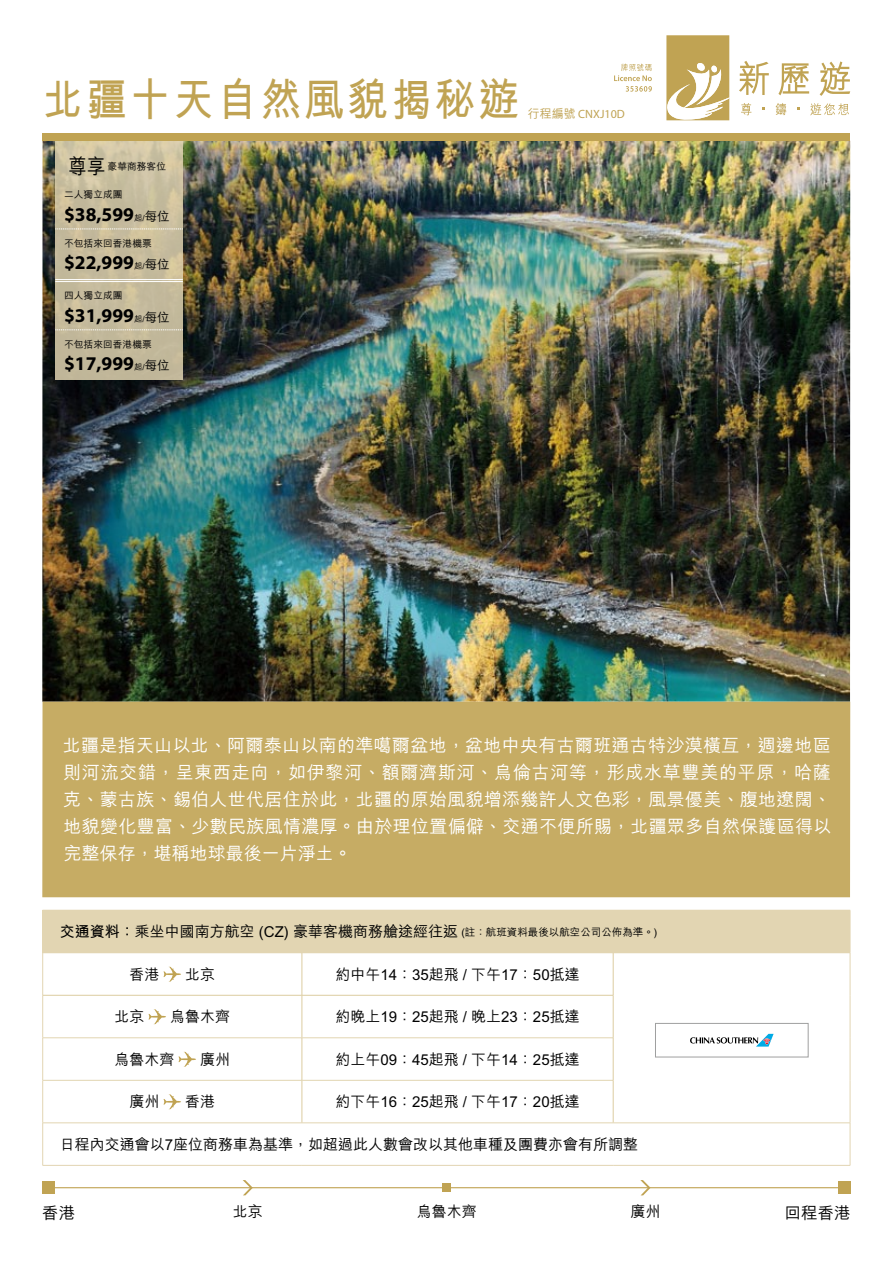
<style>
.page{position:relative;width:893px;height:1263px;background:#fff}
.page>*{position:absolute;margin:0;border:0;box-sizing:border-box;transform-origin:0 0}
.t1{font:700 45px "M Hei HK";letter-spacing:.075em;color:#c0a353;scale:.9 1}
.t2{font:700 19.5px "Myriad Pro";color:#000}
.t3{font:500 18px/27px "M Hei HK";letter-spacing:.015em;color:#fff;text-align:justify}
.t4{font:500 16.5px "M Hei HK";color:#000}
.t5{font:500 15px "M Hei HK";color:#000}
.t6{font:12px "Myriad Pro";color:#c0a353}
.t7{font:500 9.75px "M Hei HK";color:#000}
.t8{font:500 8.4px "M Hei HK";color:#000}
.s1{font-family:"M Hei HK";font-weight:500}
.s2{font-size:20.85px}
.s3{font-size:12.6px}
.s4{font-weight:700}
.s5{font-size:10.5px}
</style>
<div class="page">
<svg style="left:614px;top:64px;width:38px;height:28px"></svg>
<svg style="left:666px;top:35px;width:63px;height:85px"></svg>
<svg style="left:739px;top:61px;width:30px;height:34px"></svg>
<svg style="left:778px;top:63px;width:31px;height:32px"></svg>
<svg style="left:820px;top:61px;width:30px;height:35px"></svg>
<svg style="left:741px;top:103px;width:10px;height:12px"></svg>
<svg style="left:776px;top:103px;width:10px;height:12px"></svg>
<svg style="left:810px;top:103px;width:39px;height:12px"></svg>
<img style="left:42px;top:141px;width:808px;height:561px">
<div style="left:42px;top:702px;width:808px;height:195px;background:#c6ac64"></div>
<svg style="left:55px;top:141px;width:128px;height:239px;background:#c7bc9d"></svg>
<svg style="left:55px;top:229px;width:128px;height:1px"></svg>
<svg style="left:55px;top:330px;width:128px;height:1px"></svg>
<hr style="left:55px;top:279px;width:128px;height:1px;background:#fff">
<hr style="left:55px;top:281px;width:128px;height:1px;background:#fff">
<div style="left:42px;top:133px;width:808px;height:8px;background:#c0a353"></div>
<div style="left:43px;top:910px;width:807px;height:43px;background:#e2d5b2"></div>
<hr style="left:42px;top:910px;width:1px;height:42px;background:#e2d5b2">
<hr style="left:850px;top:910px;width:1px;height:42px;background:#e2d5b2">
<hr style="left:42px;top:953px;width:1px;height:42px;background:#e2d5b2">
<hr style="left:302px;top:953px;width:1px;height:42px;background:#dccca0">
<hr style="left:613px;top:953px;width:1px;height:42px;background:#dccca0">
<hr style="left:850px;top:953px;width:1px;height:42px;background:#e2d5b2">
<hr style="left:850px;top:995px;width:1px;height:43px;background:#e2d5b2">
<hr style="left:850px;top:1038px;width:1px;height:42px;background:#e2d5b2">
<hr style="left:850px;top:1080px;width:1px;height:43px;background:#e2d5b2">
<hr style="left:42px;top:995px;width:1px;height:42px;background:#e2d5b2">
<hr style="left:43px;top:995px;width:259px;height:1px;background:#dccca0">
<hr style="left:302px;top:995px;width:1px;height:42px;background:#dccca0">
<hr style="left:302px;top:995px;width:311px;height:1px;background:#dccca0">
<hr style="left:613px;top:995px;width:1px;height:43px;background:#dccca0">
<hr style="left:42px;top:1038px;width:1px;height:42px;background:#e2d5b2">
<hr style="left:42px;top:1080px;width:1px;height:43px;background:#e2d5b2">
<hr style="left:43px;top:1037px;width:259px;height:1px;background:#e2d5b2">
<hr style="left:43px;top:1080px;width:259px;height:1px;background:#e2d5b2">
<hr style="left:302px;top:1038px;width:1px;height:42px;background:#dccca0">
<hr style="left:302px;top:1080px;width:1px;height:43px;background:#dccca0">
<hr style="left:302px;top:1037px;width:311px;height:1px;background:#e2d5b2">
<hr style="left:302px;top:1080px;width:311px;height:1px;background:#e2d5b2">
<hr style="left:613px;top:1038px;width:1px;height:42px;background:#dccca0">
<hr style="left:613px;top:1080px;width:1px;height:43px;background:#dccca0">
<hr style="left:42px;top:1123px;width:1px;height:42px;background:#e2d5b2">
<hr style="left:43px;top:1122px;width:259px;height:1px;background:#e2d5b2">
<hr style="left:43px;top:1165px;width:259px;height:1px;background:#e2d5b2">
<hr style="left:302px;top:1165px;width:311px;height:1px;background:#e2d5b2">
<hr style="left:613px;top:1165px;width:237px;height:1px;background:#e2d5b2">
<hr style="left:302px;top:1122px;width:311px;height:1px;background:#e2d5b2">
<hr style="left:613px;top:1122px;width:237px;height:1px;background:#e2d5b2">
<hr style="left:850px;top:1123px;width:1px;height:42px;background:#e2d5b2">
<svg style="left:164px;top:967px;width:17px;height:15px"></svg>
<svg style="left:149px;top:1009px;width:17px;height:15px"></svg>
<svg style="left:179px;top:1052px;width:17px;height:15px"></svg>
<svg style="left:164px;top:1094px;width:17px;height:15px"></svg>
<div style="left:442px;top:1183px;width:9px;height:9px;background:#c0a353"></div>
<hr style="left:43px;top:1187px;width:807px;height:1px;background:#c0a353">
<div style="left:43px;top:1181px;width:12px;height:13px;background:#c0a353"></div>
<div style="left:838px;top:1181px;width:13px;height:13px;background:#c0a353"></div>
<svg style="left:243px;top:1180px;width:10px;height:15px"></svg>
<svg style="left:640px;top:1180px;width:10px;height:15px"></svg>
<div style="left:655px;top:1023px;width:153px;height:34px;border:1px solid #9fa0a0"></div>
<svg style="left:690px;top:1034px;width:84px;height:12px"></svg>
<h1 class="t1" style="left:43px;top:67px;width:530px">北疆十天自然風貌揭秘遊</h1>
<p class="t6" style="left:528px;top:106px;width:99px"><span class="s1">行程編號</span> CNXJ10D</p>
<p class="t7" style="left:68px;top:159px;width:99px"><span class="s2">尊享</span>豪華商務客位</p>
<p class="t7" style="left:64px;top:188px;width:60px">二人獨立成團</p>
<h2 class="t2" style="left:64px;top:201px;width:72px">$38,599</h2>
<p class="t8" style="left:134px;top:212px;width:37px">起/<span class="s3">每位</span></p>
<p class="t7" style="left:64px;top:236px;width:89px">不包括來回香港機票</p>
<h2 class="t2" style="left:64px;top:250px;width:72px">$22,999</h2>
<p class="t8" style="left:134px;top:260px;width:37px">起/<span class="s3">每位</span></p>
<p class="t7" style="left:64px;top:289px;width:60px">四人獨立成團</p>
<h2 class="t2" style="left:64px;top:302px;width:72px">$31,999</h2>
<p class="t8" style="left:134px;top:312px;width:37px">起/<span class="s3">每位</span></p>
<p class="t7" style="left:64px;top:337px;width:89px">不包括來回香港機票</p>
<h2 class="t2" style="left:64px;top:351px;width:72px">$17,999</h2>
<p class="t8" style="left:134px;top:361px;width:37px">起/<span class="s3">每位</span></p>
<p class="t3" style="left:63px;top:731px;width:770px">北疆是指天山以北、阿爾泰山以南的準噶爾盆地，盆地中央有古爾班通古特沙漠橫亙，週邊地區則河流交錯，呈東西走向，如伊黎河、額爾濟斯河、烏倫古河等，形成水草豐美的平原，哈薩克、蒙古族、錫伯人世代居住於此，北疆的原始風貌增添幾許人文色彩，風景優美、腹地遼闊、地貌變化豐富、少數民族風情濃厚。由於理位置偏僻、交通不便所賜，北疆眾多自然保護區得以完整保存，堪稱地球最後一片淨土。</p>
<p class="t5" style="left:60px;top:921px;width:599px"><span class="s4">交通資料：</span>乘坐中國南方航空 (CZ) 豪華客機商務艙途經往返 <span class="s5">(註：航班資料最後以航空公司公佈為準。)</span></p>
<p class="t5" style="left:129px;top:963px;width:31px">香港</p>
<p class="t5" style="left:185px;top:963px;width:31px">北京</p>
<p class="t5" style="left:335px;top:963px;width:246px">約中午14：35起飛 / 下午17：50抵達</p>
<p class="t5" style="left:114px;top:1006px;width:31px">北京</p>
<p class="t5" style="left:170px;top:1006px;width:61px">烏魯木齊</p>
<p class="t5" style="left:335px;top:1006px;width:246px">約晚上19：25起飛 / 晚上23：25抵達</p>
<p class="t5" style="left:114px;top:1048px;width:61px">烏魯木齊</p>
<p class="t5" style="left:200px;top:1048px;width:31px">廣州</p>
<p class="t5" style="left:335px;top:1048px;width:246px">約上午09：45起飛 / 下午14：25抵達</p>
<p class="t5" style="left:129px;top:1091px;width:31px">廣州</p>
<p class="t5" style="left:185px;top:1091px;width:31px">香港</p>
<p class="t5" style="left:335px;top:1091px;width:246px">約下午16：25起飛 / 下午17：20抵達</p>
<p class="t5" style="left:60px;top:1133px;width:580px">日程內交通會以7座位商務車為基準，如超過此人數會改以其他車種及團費亦會有所調整</p>
<p class="t4" style="left:42px;top:1200px;width:34px">香港</p>
<p class="t5" style="left:233px;top:1201px;width:31px">北京</p>
<p class="t5" style="left:417px;top:1200px;width:61px">烏魯木齊</p>
<p class="t5" style="left:630px;top:1200px;width:31px">廣州</p>
<p class="t4" style="left:785px;top:1200px;width:67px">回程香港</p>
</div>
